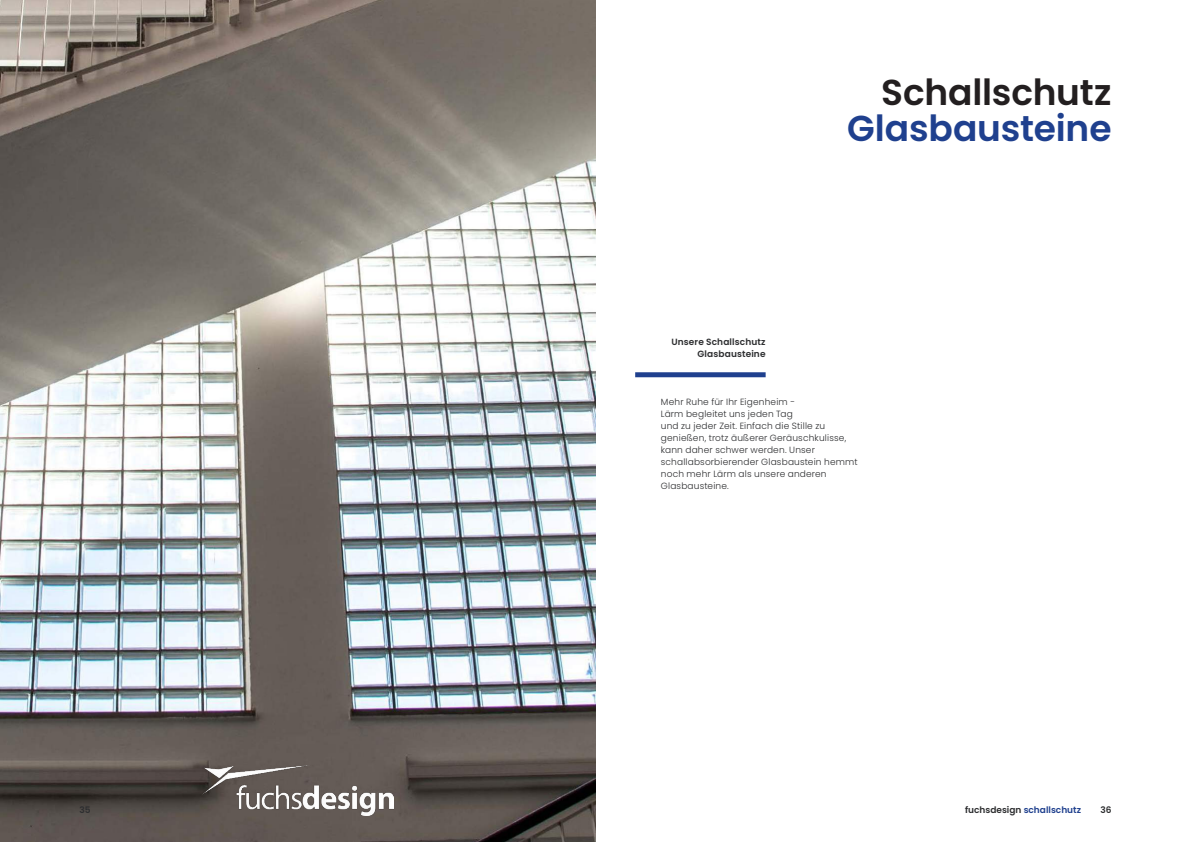
<style>
.page{position:relative;width:1191px;height:842px;background:#fff}
.page>*{position:absolute;margin:0;border:0;box-sizing:border-box;transform-origin:0 0}
.t1{font:600 36px "Poppins";letter-spacing:-.005em;color:#1f408e}
.t2{font:600 36px "Poppins";letter-spacing:-.005em;color:#231f20}
.t3{font:300 9px/12px "Poppins";letter-spacing:.02em;color:#2d2e30}
.t4{font:600 9px/12px "Poppins";letter-spacing:.015em;color:#2d2e30;text-align:right}
.t5{font:600 9px "Poppins";color:#1f408e}
.s1{color:#2d2e30}
</style>
<div class="page">
<div style="left:635px;top:372px;width:130px;height:5px;background:#1f408e"></div>
<img style="left:0;top:0;width:595px;height:842px">
<img style="left:202px;top:765px;width:191px;height:50px">
<p class="t4" style="left:79px;top:804px;width:13px">35</p>
<p class="t4" style="left:671px;top:336px;width:96px">Unsere Schallschutz<br>Glasbausteine</p>
<h1 class="t2" style="left:881px;top:71px;width:232px">Schallschutz</h1>
<h1 class="t1" style="left:847px;top:107px;width:266px">Glasbausteine</h1>
<p class="t3" style="left:661px;top:396px;width:198px">Mehr Ruhe für Ihr Eigenheim -<br>Lärm begleitet uns jeden Tag<br>und zu jeder Zeit. Einfach die Stille zu genießen, trotz äußerer Geräuschkulisse, kann daher schwer werden. Unser schallabsorbierender Glasbaustein hemmt noch mehr Lärm als unsere anderen Glasbausteine.</p>
<p class="t5" style="left:965px;top:804px;width:118px"><span class="s1">fuchsdesign</span> schallschutz</p>
<p class="t4" style="left:1100px;top:804px;width:13px">36</p>
</div>
